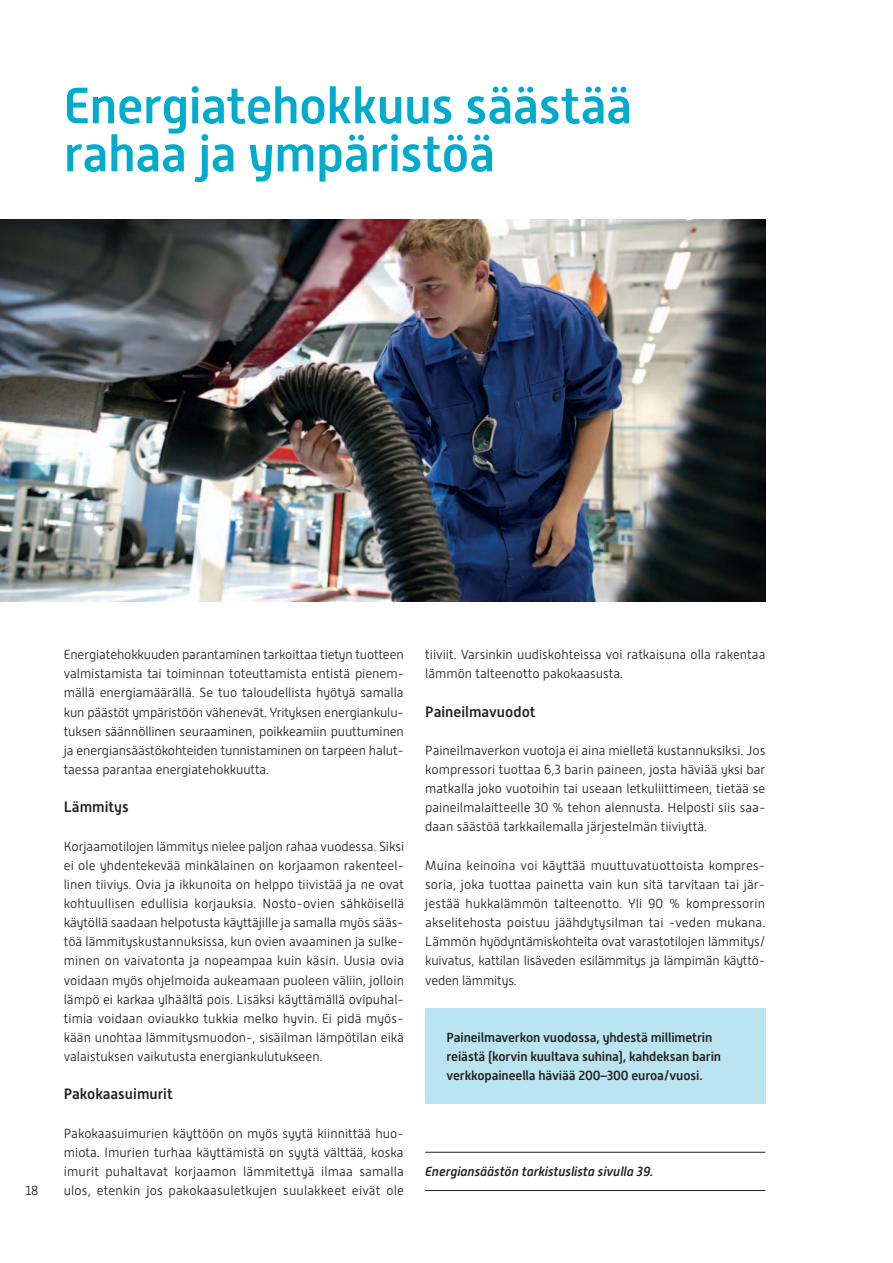
<style>
.page{position:relative;width:893px;height:1263px;background:#fff}
.page>*{position:absolute;margin:0;border:0;box-sizing:border-box;transform-origin:0 0}
.t1{font:500 51px/48px "Alwyn New";letter-spacing:-.015em;color:#00abcd}
.t2{font:500 15px "Alwyn New";color:#231f20}
.t3{font:300 13.2px/19.2px "Alwyn New";color:#231f20;text-align:justify}
.t4{font:500 13.2px/19.2px "Alwyn New";letter-spacing:-.01em;color:#231f20}
.t5{font:italic 500 13.2px "Alwyn New";color:#231f20}
</style>
<div class="page">
<hr style="left:425px;top:1152px;width:340px;height:1px;background:#231f20">
<hr style="left:425px;top:1190px;width:340px;height:1px;background:#231f20">
<img style="left:0;top:219px;width:765px;height:383px">
<div style="left:425px;top:1008px;width:340px;height:95px;background:#bae4ef"></div>
<h1 class="t1" style="left:64px;top:82px;width:570px">Energiatehokkuus säästää rahaa ja ympäristöä</h1>
<p class="t3" style="left:25px;top:1181px;width:15px">18</p>
<p class="t3" style="left:64px;top:645px;width:342px">Energiatehokkuuden parantaminen tarkoittaa tietyn tuotteen valmistamista tai toiminnan toteuttamista entistä pienem&shy;mällä energiamäärällä. Se tuo taloudellista hyötyä samalla kun päästöt ympäristöön vähenevät. Yrityksen energiankulu&shy;tuksen säännöllinen seuraaminen, poikkeamiin puuttuminen ja energiansäästökohteiden tunnistaminen on tarpeen halut&shy;taessa parantaa energiatehokkuutta.</p>
<p class="t2" style="left:64px;top:798px;width:66px">Lämmitys</p>
<p class="t3" style="left:64px;top:836px;width:342px">Korjaamotilojen lämmitys nielee paljon rahaa vuodessa. Siksi ei ole yhdentekevää minkälainen on korjaamon rakenteel&shy;linen tiiviys. Ovia ja ikkunoita on helppo tiivistää ja ne ovat kohtuullisen edullisia korjauksia. Nosto-ovien sähköisellä käytöllä saadaan helpotusta käyttäjille ja samalla myös sääs&shy;töä lämmityskustannuksissa, kun ovien avaaminen ja sulke&shy;minen on vaivatonta ja nopeampaa kuin käsin. Uusia ovia voidaan myös ohjelmoida aukeamaan puoleen väliin, jolloin lämpö ei karkaa ylhäältä pois. Lisäksi käyttämällä ovipuhal&shy;timia voidaan oviaukko tukkia melko hyvin. Ei pidä myös&shy;kään unohtaa lämmitysmuodon-, sisäilman lämpötilan eikä valaistuksen vaikutusta energiankulutukseen.</p>
<p class="t2" style="left:64px;top:1085px;width:111px">Pakokaasuimurit</p>
<p class="t3" style="left:64px;top:1123px;width:342px">Pakokaasuimurien käyttöön on myös syytä kiinnittää huo&shy;miota. Imurien turhaa käyttämistä on syytä välttää, koska imurit puhaltavat korjaamon lämmitettyä ilmaa samalla ulos, etenkin jos pakokaasuletkujen suulakkeet eivät ole</p>
<p class="t3" style="left:425px;top:645px;width:342px">tiiviit. Varsinkin uudiskohteissa voi ratkaisuna olla rakentaa lämmön talteenotto pakokaasusta.</p>
<p class="t2" style="left:425px;top:703px;width:112px">Paineilmavuodot</p>
<p class="t3" style="left:425px;top:741px;width:342px">Paineilmaverkon vuotoja ei aina mielletä kustannuksiksi. Jos kompressori tuottaa 6,3 barin paineen, josta häviää yksi bar matkalla joko vuotoihin tai useaan letkuliittimeen, tietää se paineilmalaitteelle 30 % tehon alennusta. Helposti siis saa&shy;daan säästöä tarkkailemalla järjestelmän tiiviyttä.</p>
<p class="t3" style="left:425px;top:855px;width:342px">Muina keinoina voi käyttää muuttuvatuottoista kompres&shy;soria, joka tuottaa painetta vain kun sitä tarvitaan tai jär&shy;jestää hukkalämmön talteenotto. Yli 90 % kompressorin akselitehosta poistuu jäähdytysilman tai -veden mukana.<br>Lämmön hyödyntämiskohteita ovat varastotilojen lämmitys/ kuivatus, kattilan lisäveden esilämmitys ja lämpimän käyttö&shy;veden lämmitys.</p>
<p class="t4" style="left:446px;top:1028px;width:276px">Paineilmaverkon vuodossa, yhdestä millimetrin reiästä (korvin kuultava suhina), kahdeksan barin verkkopaineella häviää 200–300 euroa/vuosi.</p>
<p class="t5" style="left:425px;top:1164px;width:230px">Energiansäästön tarkistuslista sivulla 39.</p>
</div>
